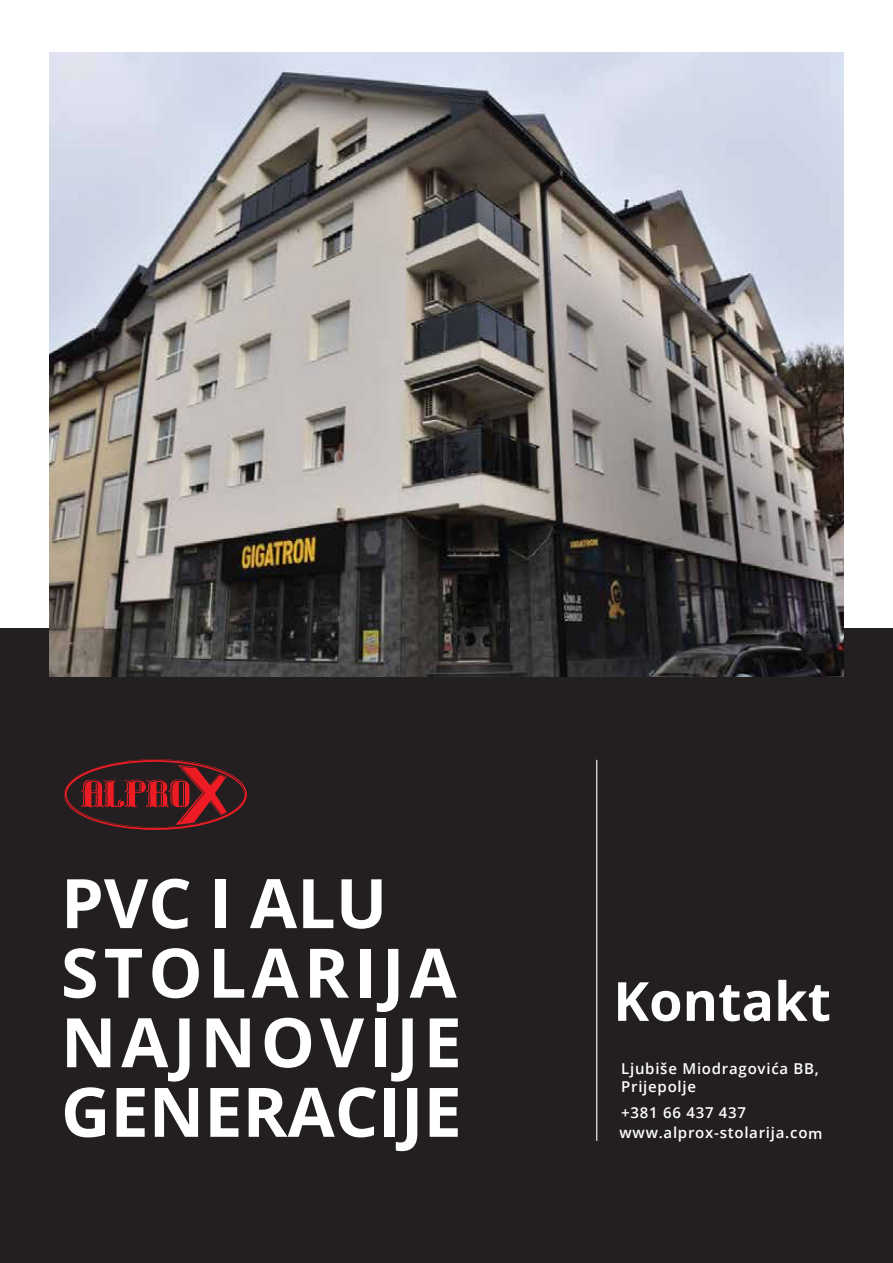
<style>
.page{position:relative;width:893px;height:1263px;background:#fff}
.page>*{position:absolute;margin:0;border:0;box-sizing:border-box;transform-origin:0 0}
.t1{font:700 68.25px/69.6px "Open Sans";letter-spacing:.07em;color:#fff}
.t2{font:700 54px "Open Sans";color:#fff}
.t3{font:600 15px/26.1px "Open Sans";letter-spacing:.05em;color:#fff}
</style>
<div class="page">
<div style="left:0;top:628px;width:893px;height:635px;background:#231f20"></div>
<hr style="left:596px;top:760px;width:1px;height:381px;background:#fff">
<svg style="left:64px;top:759px;width:183px;height:71px"></svg>
<img style="left:50px;top:52px;width:793px;height:624px">
<h1 class="t1" style="left:61px;top:867px;width:402px">PVC I ALU<br>STOLARIJA<br>NAJNOVIJE<br>GENERACIJE</h1>
<h2 class="t2" style="left:613px;top:963px;width:219px">Kontakt</h2>
<h2 class="t2" style="left:615px;top:987px;width:219px">Kontakt</h2>
<p class="t3" style="left:621px;top:1059px;width:199px;line-height:18px">Ljubiše Miodragovića BB,<br>Prijepolje</p>
<p class="t3" style="left:621px;top:1099px;width:126px">+381 66 437 437</p>
<p class="t3" style="left:623px;top:1097px;width:126px">Prijepolje<br>+381 66 437 437</p>
<p class="t3" style="left:620px;top:1119px;width:205px">www.alprox-stolarija.com</p>
</div>
